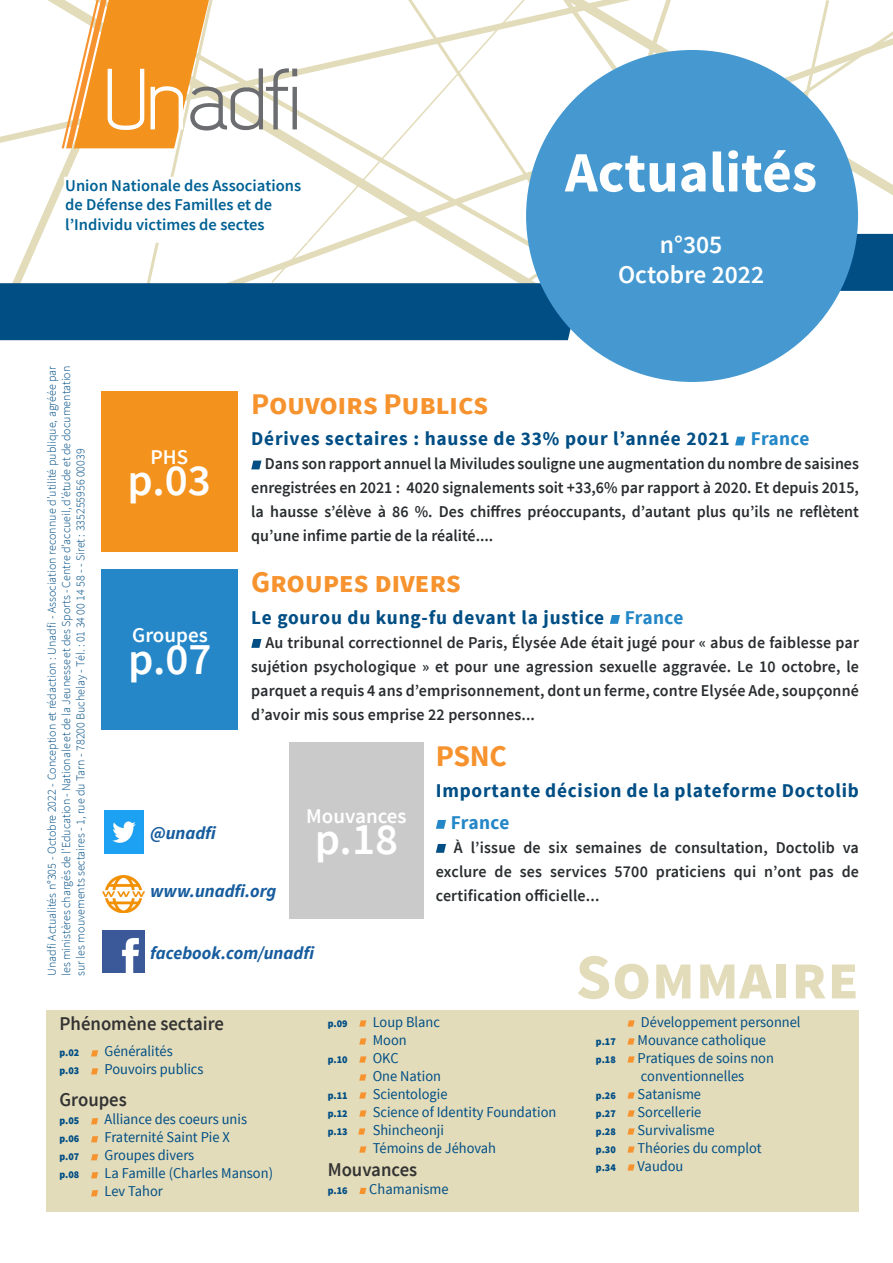
<style>
.page{position:relative;width:893px;height:1263px;background:#fff}
.page>*{position:absolute;margin:0;border:0;box-sizing:border-box;transform-origin:0 0}
.t1{font:700 64.2px "Source Sans Pro";color:#e2dcba}
.t2{font:700 57px "Source Sans Pro";color:#fff}
.t3{font:600 45px "Source Sans Pro";color:#fff}
.t4{font:700 30px "Source Sans Pro";letter-spacing:-.01em;color:#f7932e}
.t5{font:600 25.5px "Source Sans Pro";color:#fff}
.t6{font:600 21px "Source Sans Pro";color:#fff}
.t7{font:700 19.5px/31.5px "Source Sans Pro";letter-spacing:.04em;color:#014e85}
.t8{font:600 19.5px "Source Sans Pro";color:#333;scale:.96 1}
.t9{font:italic 700 18px "Source Sans Pro";color:#175d9e}
.t10{font:600 16.5px/24px "Source Sans Pro";letter-spacing:.01em;color:#292d2f;text-align:justify}
.t11{font:600 16.5px/19.8px "Source Sans Pro";color:#016194}
.t12{font:15px/18px "Source Sans Pro";color:#014e85;scale:.96 1}
.t13{font:300 12px/14.4px "Source Sans Pro";color:#014e85;text-align:justify}
.t14{font:900 10.5px "Source Sans Pro";color:#014e85;scale:.96 1}
.s1{color:#2487c8}
</style>
<div class="page">
<svg style="left:732px;top:0;width:161px;height:340px"></svg>
<img style="left:104px;top:811px;width:39px;height:42px">
<img style="left:102px;top:930px;width:43px;height:42px">
<img style="left:102px;top:875px;width:43px;height:37px">
<svg style="left:581px;top:0;width:62px;height:90px"></svg>
<svg style="left:0;top:0;width:581px;height:340px"></svg>
<svg style="left:735px;top:437px;width:10px;height:8px"></svg>
<svg style="left:251px;top:461px;width:10px;height:8px"></svg>
<svg style="left:610px;top:615px;width:10px;height:9px"></svg>
<svg style="left:251px;top:639px;width:10px;height:9px"></svg>
<svg style="left:436px;top:820px;width:10px;height:9px"></svg>
<svg style="left:436px;top:844px;width:10px;height:9px"></svg>
<div style="left:289px;top:742px;width:135px;height:177px;background:#cacaca"></div>
<div style="left:47px;top:1010px;width:812px;height:202px;background:#e2dcba"></div>
<svg style="left:91px;top:1050px;width:7px;height:6px"></svg>
<svg style="left:91px;top:1068px;width:7px;height:6px"></svg>
<svg style="left:91px;top:1118px;width:7px;height:6px"></svg>
<svg style="left:91px;top:1136px;width:7px;height:6px"></svg>
<svg style="left:91px;top:1154px;width:7px;height:6px"></svg>
<svg style="left:91px;top:1172px;width:7px;height:6px"></svg>
<svg style="left:91px;top:1190px;width:7px;height:6px"></svg>
<svg style="left:359px;top:1020px;width:7px;height:6px"></svg>
<svg style="left:359px;top:1038px;width:7px;height:6px"></svg>
<svg style="left:359px;top:1056px;width:7px;height:6px"></svg>
<svg style="left:359px;top:1074px;width:7px;height:6px"></svg>
<svg style="left:359px;top:1092px;width:7px;height:6px"></svg>
<svg style="left:359px;top:1110px;width:7px;height:6px"></svg>
<svg style="left:358px;top:1128px;width:7px;height:6px"></svg>
<svg style="left:359px;top:1146px;width:7px;height:6px"></svg>
<svg style="left:359px;top:1188px;width:7px;height:6px"></svg>
<svg style="left:627px;top:1020px;width:8px;height:6px"></svg>
<svg style="left:627px;top:1038px;width:8px;height:6px"></svg>
<svg style="left:627px;top:1056px;width:8px;height:6px"></svg>
<svg style="left:627px;top:1092px;width:8px;height:6px"></svg>
<svg style="left:627px;top:1110px;width:8px;height:6px"></svg>
<svg style="left:627px;top:1128px;width:8px;height:6px"></svg>
<svg style="left:627px;top:1146px;width:8px;height:6px"></svg>
<svg style="left:627px;top:1164px;width:8px;height:6px"></svg>
<div style="left:526px;top:50px;width:332px;height:332px;background:#4699d0;border-radius:50%"></div>
<div style="left:101px;top:391px;width:136px;height:160px;background:#f3921d"></div>
<div style="left:102px;top:570px;width:136px;height:160px;background:#2587c8"></div>
<p class="t11" style="left:65px;top:176px;width:237px">Union Nationale des Associations de Défense des Familles et de l’Individu victimes de sectes</p>
<p class="t2" style="left:565px;top:136px;width:253px">Actualités</p>
<p class="t5" style="left:660px;top:228px;width:64px">n°305</p>
<p class="t5" style="left:618px;top:259px;width:148px">Octobre 2022</p>
<p class="t13" style="left:45px;top:976px;width:612px;rotate:-90deg">Unadfi Actualités n°305 - Octobre 2022 - Conception et rédaction : Unadfi - Association reconnue d’utilité publique, agréée par les ministères chargés de l’Education - Nationale et de la Jeunesse et des Sports - Centre d’accueil, d’étude et de documentation sur les mouvements sectaires - 1, rue du Tarn - 78200 Buchelay - Tél. : 01 34 00 14 58 - - Siret : 335255956 00039</p>
<p class="t4" style="left:251px;top:385px;width:238px">Pouvoirs Publics</p>
<p class="t7" style="left:251px;top:424px;width:560px">Dérives sectaires : hausse de 33% pour l’année 2021 <span class="s1">France</span></p>
<p class="t10" style="left:251px;top:452px;width:609px;text-indent:14px">Dans son rapport annuel la Miviludes souligne une augmentation du nombre de saisines enregistrées en 2021 : 4020 signalements soit +33,6% par rapport à 2020. Et depuis 2015, la hausse s’élève à 86 %. Des chiffres préoccupants, d’autant plus qu’ils ne reflètent qu’une infime partie de la réalité....</p>
<p class="t4" style="left:251px;top:563px;width:211px">Groupes divers</p>
<p class="t7" style="left:251px;top:602px;width:434px">Le gourou du kung-fu devant la justice <span class="s1">France</span></p>
<p class="t10" style="left:251px;top:631px;width:609px;text-indent:14px">Au tribunal correctionnel de Paris, Élysée Ade était jugé pour « abus de faiblesse par sujétion psychologique » et pour une agression sexuelle aggravée. Le 10 octobre, le parquet a requis 4 ans d’emprisonnement, dont un ferme, contre Elysée Ade, soupçonné d’avoir mis sous emprise 22 personnes...</p>
<p class="t4" style="left:436px;top:736px;width:73px">PSNC</p>
<p class="t7" style="left:451px;top:776px;width:410px;text-indent:-15px">Importante décision de la plateforme Doctolib<br><span class="s1">France</span></p>
<p class="t10" style="left:436px;top:836px;width:425px;text-indent:18px">À l’issue de six semaines de consultation, Doctolib va exclure de ses services 5700 praticiens qui n’ont pas de certification officielle...</p>
<p class="t6" style="left:150px;top:443px;width:39px">PHS</p>
<p class="t3" style="left:127px;top:452px;width:85px">p.03</p>
<p class="t6" style="left:132px;top:622px;width:77px">Groupes</p>
<p class="t3" style="left:128px;top:630px;width:85px">p.07</p>
<p class="t6" style="left:306px;top:802px;width:102px">Mouvances</p>
<p class="t3" style="left:315px;top:811px;width:85px">p.18</p>
<p class="t9" style="left:150px;top:822px;width:68px">@unadfi</p>
<p class="t9" style="left:150px;top:880px;width:128px">www.unadfi.org</p>
<p class="t9" style="left:150px;top:942px;width:166px">facebook.com/unadfi</p>
<p class="t1" style="left:576px;top:936px;width:285px">Sommaire</p>
<p class="t8" style="left:60px;top:1011px;width:173px">Phénomène sectaire</p>
<p class="t14" style="left:60px;top:1046px;width:22px">p.02</p>
<p class="t12" style="left:105px;top:1043px;width:73px">Généralités</p>
<p class="t14" style="left:60px;top:1064px;width:22px">p.03</p>
<p class="t12" style="left:105px;top:1061px;width:105px">Pouvoirs publics</p>
<p class="t8" style="left:60px;top:1087px;width:72px">Groupes</p>
<p class="t14" style="left:60px;top:1114px;width:22px">p.05</p>
<p class="t12" style="left:105px;top:1111px;width:150px">Alliance des coeurs unis</p>
<p class="t14" style="left:60px;top:1132px;width:22px">p.06</p>
<p class="t12" style="left:105px;top:1129px;width:132px">Fraternité Saint Pie X</p>
<p class="t14" style="left:60px;top:1150px;width:22px">p.07</p>
<p class="t12" style="left:105px;top:1147px;width:95px">Groupes divers</p>
<p class="t14" style="left:60px;top:1168px;width:22px">p.08</p>
<p class="t12" style="left:105px;top:1165px;width:177px">La Famille (Charles Manson)</p>
<p class="t12" style="left:105px;top:1183px;width:62px">Lev Tahor</p>
<p class="t14" style="left:328px;top:1016px;width:22px">p.09</p>
<p class="t12" style="left:373px;top:1013px;width:72px">Loup Blanc</p>
<p class="t12" style="left:373px;top:1031px;width:37px">Moon</p>
<p class="t14" style="left:328px;top:1052px;width:22px">p.10</p>
<p class="t12" style="left:373px;top:1049px;width:28px">OKC</p>
<p class="t12" style="left:373px;top:1067px;width:73px">One Nation</p>
<p class="t14" style="left:328px;top:1088px;width:22px">p.11</p>
<p class="t12" style="left:373px;top:1085px;width:79px">Scientologie</p>
<p class="t14" style="left:328px;top:1106px;width:22px">p.12</p>
<p class="t12" style="left:373px;top:1103px;width:193px">Science of Identity Foundation</p>
<p class="t14" style="left:328px;top:1124px;width:22px">p.13</p>
<p class="t12" style="left:373px;top:1121px;width:76px">Shincheonji</p>
<p class="t12" style="left:373px;top:1139px;width:130px">Témoins de Jéhovah</p>
<p class="t8" style="left:328px;top:1157px;width:95px">Mouvances</p>
<p class="t14" style="left:328px;top:1184px;width:22px">p.16</p>
<p class="t12" style="left:369px;top:1180px;width:84px">Chamanisme</p>
<p class="t12" style="left:641px;top:1013px;width:168px">Développement personnel</p>
<p class="t14" style="left:596px;top:1034px;width:22px">p.17</p>
<p class="t12" style="left:637px;top:1031px;width:135px">Mouvance catholique</p>
<p class="t14" style="left:596px;top:1052px;width:22px">p.18</p>
<p class="t12" style="left:637px;top:1049px;width:144px">Pratiques de soins non conventionnelles</p>
<p class="t14" style="left:596px;top:1088px;width:22px">p.26</p>
<p class="t12" style="left:637px;top:1085px;width:68px">Satanisme</p>
<p class="t14" style="left:596px;top:1106px;width:22px">p.27</p>
<p class="t12" style="left:637px;top:1103px;width:68px">Sorcellerie</p>
<p class="t14" style="left:596px;top:1124px;width:22px">p.28</p>
<p class="t12" style="left:637px;top:1121px;width:82px">Survivalisme</p>
<p class="t14" style="left:596px;top:1142px;width:22px">p.30</p>
<p class="t12" style="left:637px;top:1139px;width:131px">Théories du complot</p>
<p class="t14" style="left:596px;top:1160px;width:22px">p.34</p>
<p class="t12" style="left:637px;top:1157px;width:49px">Vaudou</p>
</div>
